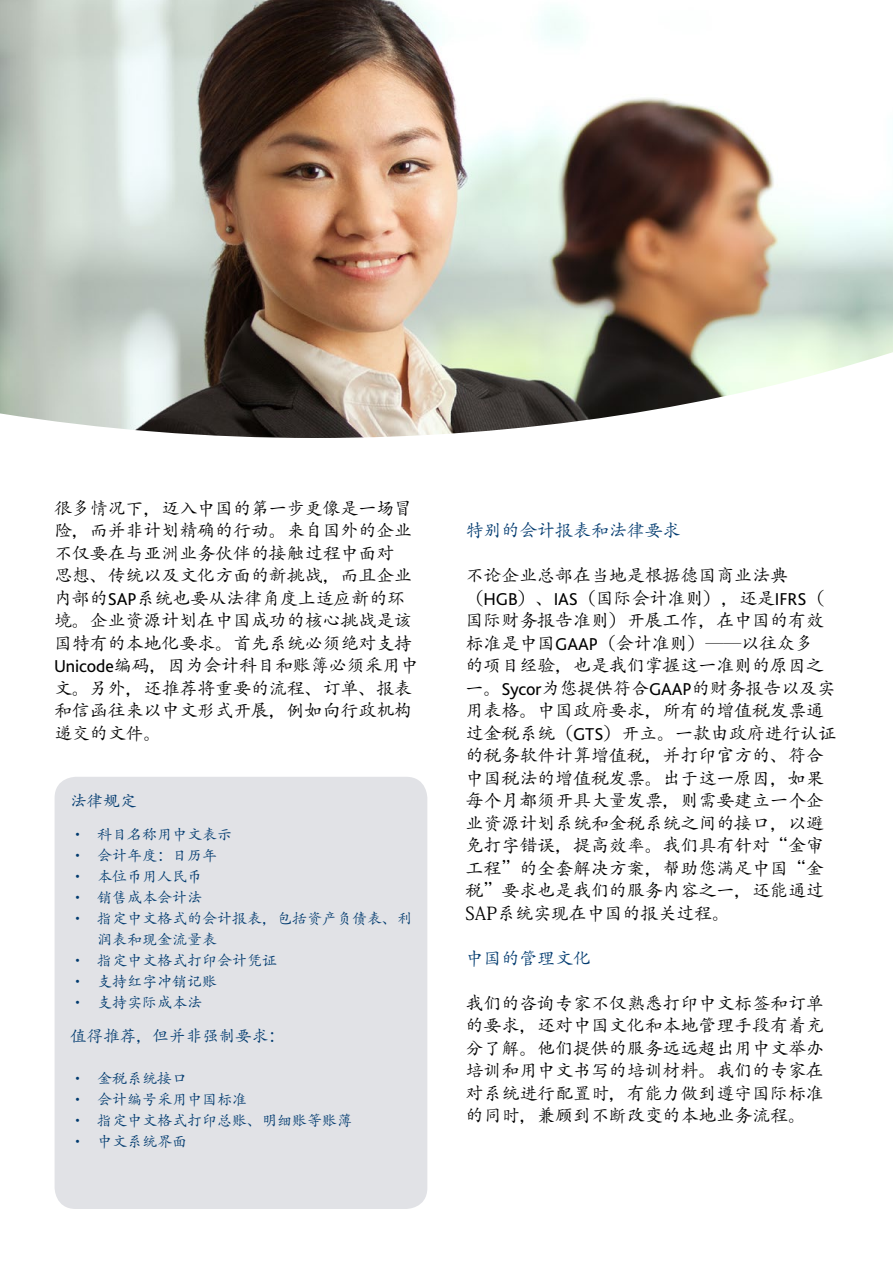
<style>
.page{position:relative;width:893px;height:1263px;background:#fff}
.page>*{position:absolute;margin:0;border:0;box-sizing:border-box;transform-origin:0 0}
.t1{font:18px/22.5px "Adobe Kaiti Std";letter-spacing:-.005em;color:#000}
.t2{font:18px "Adobe Kaiti Std";letter-spacing:-.005em;color:#003a6f}
.t3{font:16.5px "Adobe Kaiti Std";color:#003a6f}
.t4{font:15px/21px "Adobe Kaiti Std";color:#003a6f}
.s1{font-family:"Bliss 2"}
</style>
<div class="page">
<img style="left:0;top:0;width:893px;height:438px">
<div style="left:55px;top:777px;width:372px;height:432px;background:#e1e2e6;border-radius:21px"></div>
<p class="t1" style="left:54px;top:497px;width:366px">很多情况下，迈入中国的第一步更像是一场冒险，而并非计划精确的行动。来自国外的企业不仅要在与亚洲业务伙伴的接触过程中面对<br>思想、传统以及文化方面的新挑战，而且企业内部的<span class="s1">SAP</span>系统也要从法律角度上适应新的环境。企业资源计划在中国成功的核心挑战是该国特有的本地化要求。首先系统必须绝对支持<br><span class="s1">Unicode</span>编码，因为会计科目和账簿必须采用中文。另外，还推荐将重要的流程、订单、报表和信函往来以中文形式开展，例如向行政机构递交的文件。</p>
<p class="t3" style="left:70px;top:790px;width:67px">法律规定</p>
<p class="t4" style="left:70px;top:824px;width:164px">• 科目名称用中文表示</p>
<p class="t4" style="left:70px;top:845px;width:149px">• 会计年度：日历年</p>
<p class="t4" style="left:70px;top:866px;width:133px">• 本位币用人民币</p>
<p class="t4" style="left:70px;top:887px;width:133px">• 销售成本会计法</p>
<p class="t4" style="left:97px;top:908px;width:317px;text-indent:-27px">• 指定中文格式的会计报表，包括资产负债表、利润表和现金流量表</p>
<p class="t4" style="left:70px;top:950px;width:209px">• 指定中文格式打印会计凭证</p>
<p class="t4" style="left:70px;top:971px;width:149px">• 支持红字冲销记账</p>
<p class="t4" style="left:70px;top:992px;width:133px">• 支持实际成本法</p>
<p class="t3" style="left:70px;top:1026px;width:216px">值得推荐，但并非强制要求：</p>
<p class="t4" style="left:70px;top:1068px;width:118px">• 金税系统接口</p>
<p class="t4" style="left:70px;top:1089px;width:179px">• 会计编号采用中国标准</p>
<p class="t4" style="left:70px;top:1110px;width:284px">• 指定中文格式打印总账、明细账等账薄</p>
<p class="t4" style="left:70px;top:1131px;width:118px">• 中文系统界面</p>
<p class="t2" style="left:466px;top:519px;width:217px">特别的会计报表和法律要求</p>
<p class="t1" style="left:466px;top:564px;width:372px">不论企业总部在当地是根据德国商业法典（<span class="s1">HGB</span>）、<span class="s1">IAS</span>（国际会计准则），还是<span class="s1">IFRS</span>（国际财务报告准则）开展工作，在中国的有效标准是中国<span class="s1">GAAP</span>（会计准则）——以往众多<br>的项目经验，也是我们掌握这一准则的原因之一。<span class="s1">Sycor</span>为您提供符合<span class="s1">GAAP</span>的财务报告以及实用表格。中国政府要求，所有的增值税发票通过金税系统（<span class="s1">GTS</span>）开立。一款由政府进行认证的税务软件计算增值税，并打印官方的、符合中国税法的增值税发票。出于这一原因，如果每个月都须开具大量发票，则需要建立一个企业资源计划系统和金税系统之间的接口，以避免打字错误，提高效率。我们具有针对“金审工程”的全套解决方案，帮助您满足中国“金税”要求也是我们的服务内容之一，还能通过<br>SAP系统实现在中国的报关过程。</p>
<p class="t2" style="left:466px;top:947px;width:127px">中国的管理文化</p>
<p class="t1" style="left:466px;top:992px;width:360px;text-align:justify">我们的咨询专家不仅熟悉打印中文标签和订单的要求，还对中国文化和本地管理手段有着充分了解。他们提供的服务远远超出用中文举办培训和用中文书写的培训材料。我们的专家在对系统进行配置时，有能力做到遵守国际标准的同时，兼顾到不断改变的本地业务流程。</p>
</div>
